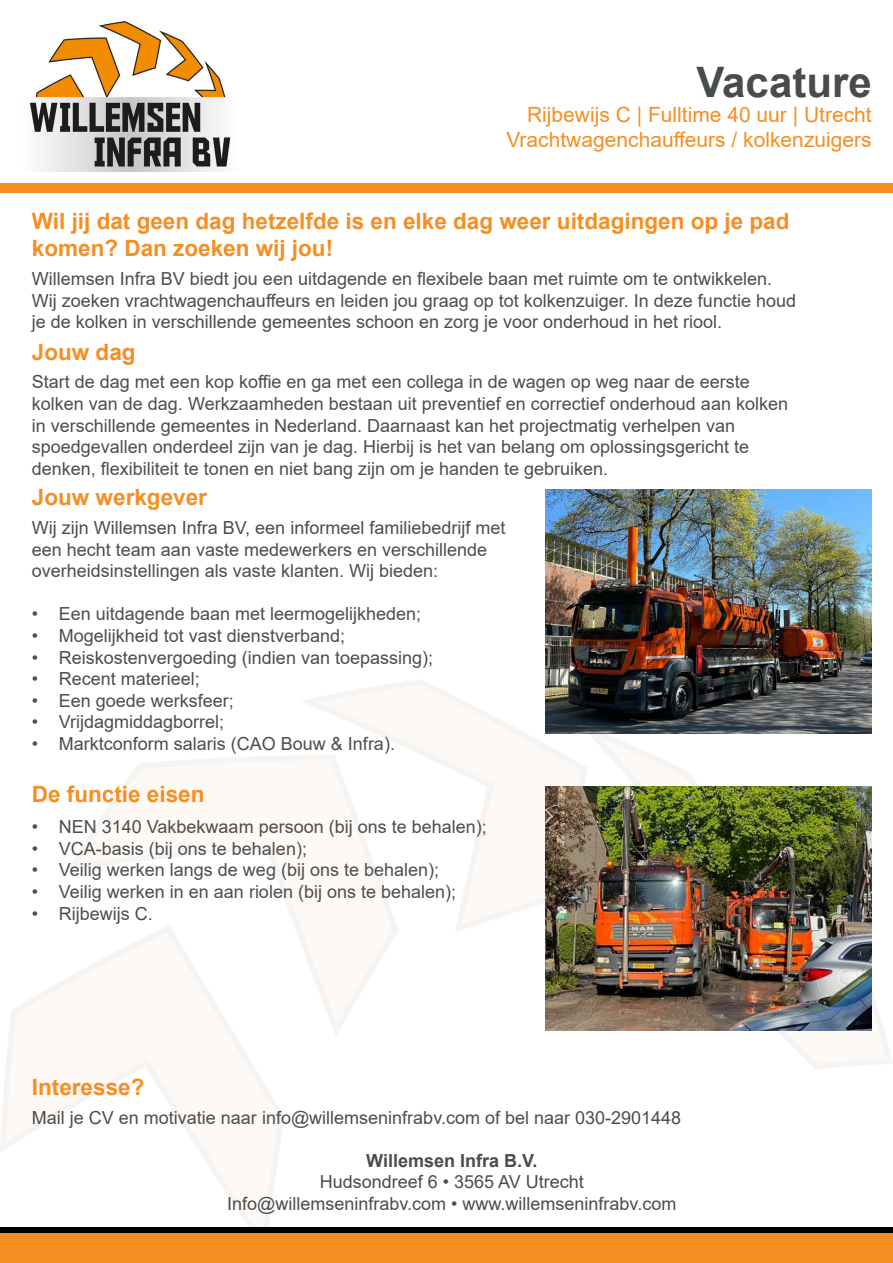
<style>
.page{position:relative;width:893px;height:1263px;background:#fff}
.page>*{position:absolute;margin:0;border:0;box-sizing:border-box;transform-origin:0 0}
.t1{font:700 42px "Arial";color:#494c4d}
.t2{font:700 22.5px/27px "Arial";color:#f68e22}
.t3{font:21px "Arial";color:#f68e22}
.t4{font:18px/21.6px "Arial";color:#4c4d4e}
.t5{font:18px/21.6px "Arial";color:#4a4c4e;text-align:center}
.t6{font:700 18px "Arial";color:#4a4c4e}
</style>
<div class="page">
<svg style="left:589px;top:991px;width:303px;height:78px"></svg>
<svg style="left:590px;top:734px;width:108px;height:52px"></svg>
<svg style="left:303px;top:679px;width:284px;height:254px"></svg>
<svg style="left:68px;top:755px;width:331px;height:280px;fill:#fef9f4"></svg>
<svg style="left:1px;top:925px;width:284px;height:302px"></svg>
<div style="left:0;top:1231px;width:893px;height:32px;background:#f68e22"></div>
<div style="left:0;top:1227px;width:893px;height:5px;background:#000001"></div>
<img style="left:29px;top:21px;width:202px;height:150px">
<div style="left:0;top:183px;width:893px;height:9px;background:#f68e22"></div>
<img style="left:546px;top:489px;width:326px;height:245px">
<img style="left:546px;top:786px;width:326px;height:244px">
<p class="t1" style="left:697px;top:52px;width:177px">Vacature</p>
<p class="t3" style="left:527px;top:100px;width:346px">Rijbewijs C | Fulltime 40 uur | Utrecht</p>
<p class="t3" style="left:506px;top:125px;width:367px">Vrachtwagenchauffeurs / kolkenzuigers</p>
<p class="t2" style="left:32px;top:208px;width:759px">Wil jij dat geen dag hetzelfde is en elke dag weer uitdagingen op je pad komen? Dan zoeken wij jou!</p>
<p class="t4" style="left:32px;top:268px;width:742px">Willemsen Infra BV biedt jou een uitdagende en flexibele baan met ruimte om te ontwikkelen.</p>
<p class="t4" style="left:32px;top:290px;width:766px">Wij zoeken vrachtwagenchauffeurs en leiden jou graag op tot kolkenzuiger. In deze functie houd</p>
<p class="t4" style="left:32px;top:311px;width:692px">je de kolken in verschillende gemeentes schoon en zorg je voor onderhoud in het riool.</p>
<p class="t2" style="left:32px;top:339px;width:105px">Jouw dag</p>
<p class="t4" style="left:32px;top:371px;width:719px">Start de dag met een kop koffie en ga met een collega in de wagen op weg naar de eerste</p>
<p class="t4" style="left:32px;top:393px;width:758px">kolken van de dag. Werkzaamheden bestaan uit preventief en correctief onderhoud aan kolken</p>
<p class="t4" style="left:32px;top:414px;width:705px">in verschillende gemeentes in Nederland. Daarnaast kan het projectmatig verhelpen van</p>
<p class="t4" style="left:32px;top:436px;width:719px">spoedgevallen onderdeel zijn van je dag. Hierbij is het van belang om oplossingsgericht te</p>
<p class="t4" style="left:32px;top:458px;width:578px">denken, flexibiliteit te tonen en niet bang zijn om je handen te gebruiken.</p>
<p class="t2" style="left:32px;top:484px;width:177px">Jouw werkgever</p>
<p class="t4" style="left:32px;top:517px;width:475px">Wij zijn Willemsen Infra BV, een informeel familiebedrijf met een hecht team aan vaste medewerkers en verschillende overheidsinstellingen als vaste klanten. Wij bieden:</p>
<p class="t4" style="left:32px;top:603px;width:391px">• Een uitdagende baan met leermogelijkheden;</p>
<p class="t4" style="left:32px;top:625px;width:315px">• Mogelijkheid tot vast dienstverband;</p>
<p class="t4" style="left:32px;top:646px;width:403px">• Reiskostenvergoeding (indien van toepassing);</p>
<p class="t4" style="left:32px;top:668px;width:170px">• Recent materieel;</p>
<p class="t4" style="left:32px;top:690px;width:204px">• Een goede werksfeer;</p>
<p class="t4" style="left:32px;top:711px;width:194px">• Vrijdagmiddagborrel;</p>
<p class="t4" style="left:32px;top:733px;width:365px">• Marktconform salaris (CAO Bouw &amp; Infra).</p>
<p class="t2" style="left:32px;top:781px;width:174px">De functie eisen</p>
<p class="t4" style="left:32px;top:816px;width:456px">• NEN 3140 Vakbekwaam persoon (bij ons te behalen);</p>
<p class="t4" style="left:32px;top:837px;width:277px">• VCA-basis (bij ons te behalen);</p>
<p class="t4" style="left:32px;top:859px;width:409px">• Veilig werken langs de weg (bij ons te behalen);</p>
<p class="t4" style="left:32px;top:881px;width:426px">• Veilig werken in en aan riolen (bij ons te behalen);</p>
<p class="t4" style="left:32px;top:902px;width:122px">• Rijbewijs C.</p>
<p class="t2" style="left:32px;top:1074px;width:114px">Interesse?</p>
<p class="t4" style="left:32px;top:1106px;width:651px">Mail je CV en motivatie naar info@willemseninfrabv.com of bel naar 030-2901448</p>
<p class="t6" style="left:366px;top:1147px;width:173px">Willemsen Infra B.V.</p>
<p class="t5" style="left:227px;top:1171px;width:451px">Hudsondreef 6 • 3565 AV Utrecht<br>Info@willemseninfrabv.com • www.willemseninfrabv.com</p>
</div>
